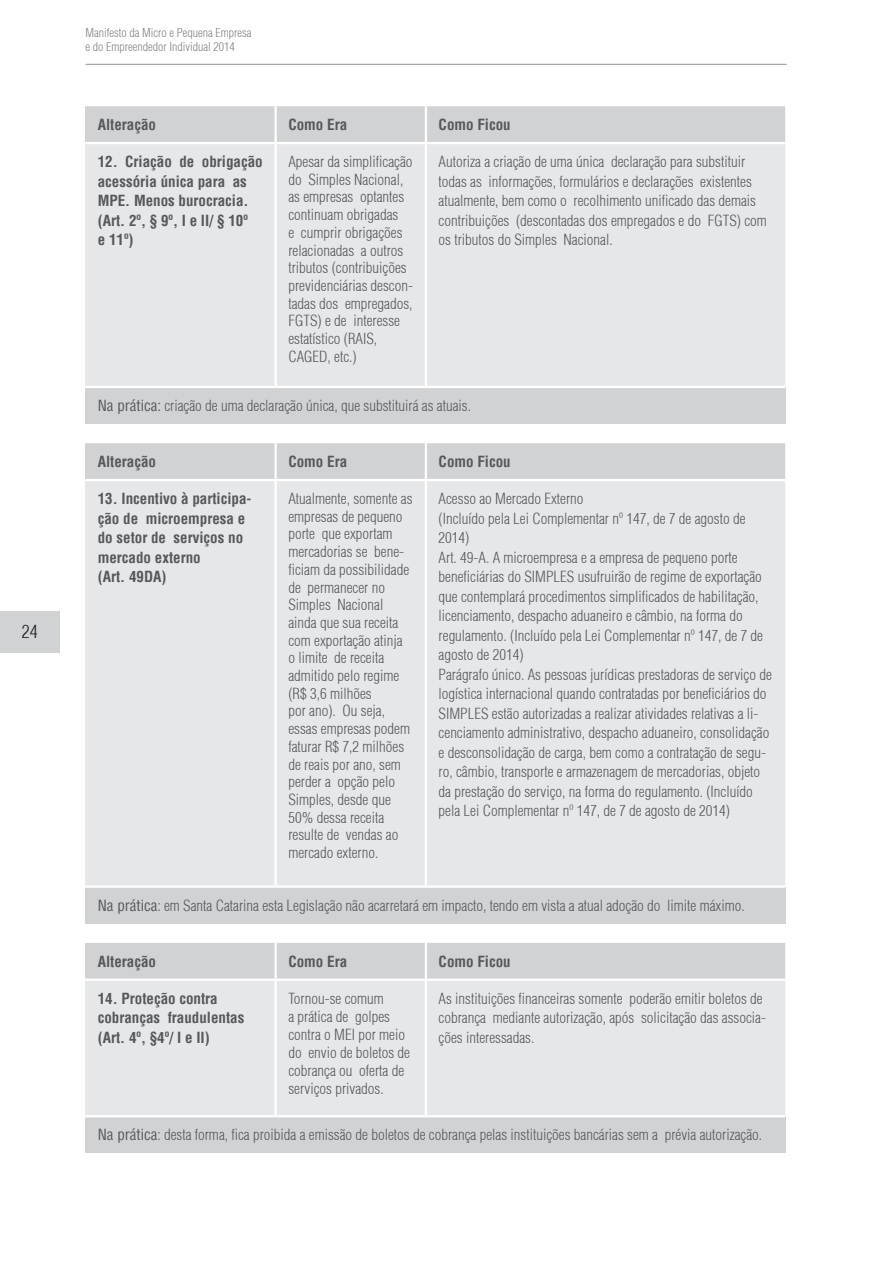
<style>
.page{position:relative;width:893px;height:1263px;background:#fff}
.page>*{position:absolute;margin:0;border:0;box-sizing:border-box;transform-origin:0 0}
.t1{font:300 condensed 18px "Helvetica";color:#231f20}
.Tabela{font:300 condensed 15px/17.7px "Helvetica";color:#57585a}
.Tabela-2{font:700 condensed 15px/19.5px "Helvetica";color:#57585a}
.t2{font:300 condensed 12px/14.4px "Helvetica";color:#808285}
.s1{font-weight:400}
</style>
<div class="page">
<div style="left:0;top:611px;width:60px;height:41px;background:#d1d2d4"></div>
<hr style="left:86px;top:64px;width:701px;height:1px;background:#939598">
<div style="left:85px;top:106px;width:700px;height:36px;background:#d1d2d4"></div>
<div style="left:85px;top:144px;width:700px;height:242px;background:#e6e7e9"></div>
<div style="left:85px;top:387px;width:700px;height:37px;background:#d1d2d4"></div>
<hr style="left:85px;top:386px;width:191px;height:2px;background:#fff">
<hr style="left:276px;top:386px;width:150px;height:2px;background:#fff">
<hr style="left:426px;top:386px;width:359px;height:2px;background:#fff">
<hr style="left:275px;top:106px;width:2px;height:36px;background:#fff">
<hr style="left:425px;top:106px;width:2px;height:36px;background:#fff">
<hr style="left:275px;top:144px;width:2px;height:242px;background:#fff">
<hr style="left:425px;top:144px;width:2px;height:242px;background:#fff">
<div style="left:85px;top:443px;width:700px;height:36px;background:#d1d2d4"></div>
<div style="left:85px;top:481px;width:700px;height:404px;background:#e6e7e9"></div>
<div style="left:85px;top:887px;width:700px;height:36px;background:#d1d2d4"></div>
<hr style="left:275px;top:443px;width:2px;height:36px;background:#fff">
<hr style="left:425px;top:443px;width:2px;height:36px;background:#fff">
<hr style="left:275px;top:481px;width:2px;height:404px;background:#fff">
<hr style="left:425px;top:481px;width:2px;height:404px;background:#fff">
<hr style="left:85px;top:885px;width:191px;height:3px;background:#fff">
<hr style="left:276px;top:885px;width:150px;height:3px;background:#fff">
<hr style="left:426px;top:885px;width:359px;height:3px;background:#fff">
<div style="left:85px;top:943px;width:700px;height:35px;background:#d1d2d4"></div>
<div style="left:85px;top:981px;width:700px;height:134px;background:#e6e7e9"></div>
<div style="left:85px;top:1116px;width:700px;height:37px;background:#d1d2d4"></div>
<hr style="left:275px;top:943px;width:2px;height:35px;background:#fff">
<hr style="left:425px;top:943px;width:2px;height:35px;background:#fff">
<hr style="left:275px;top:981px;width:2px;height:134px;background:#fff">
<hr style="left:425px;top:981px;width:2px;height:134px;background:#fff">
<hr style="left:85px;top:1115px;width:191px;height:2px;background:#fff">
<hr style="left:276px;top:1115px;width:150px;height:2px;background:#fff">
<hr style="left:426px;top:1115px;width:359px;height:2px;background:#fff">
<p class="t1" style="left:22px;top:620px;width:17px">24</p>
<p class="t2" style="left:86px;top:25px;width:167px">Manifesto da Micro e Pequena Empresa e do Empreendedor Individual 2014</p>
<p class="Tabela-2" style="left:98px;top:115px;width:60px">Alteração</p>
<p class="Tabela-2" style="left:288px;top:115px;width:60px">Como Era</p>
<p class="Tabela-2" style="left:439px;top:115px;width:74px">Como Ficou</p>
<p class="Tabela-2" style="left:98px;top:152px;width:166px">12. Criação de obrigação acessória única para as<br>MPE. Menos burocracia. (Art. 2º, § 9º, I e II/ § 10º<br>e 11º)</p>
<p class="Tabela" style="left:288px;top:153px;width:126px">Apesar da simplificação do Simples Nacional, as empresas optantes continuam obrigadas<br>e cumprir obrigações relacionadas a outros tributos (contribuições previdenciárias descon&shy;tadas dos empregados,<br>FGTS) e de interesse estatístico (RAIS,<br>CAGED, etc.)</p>
<p class="Tabela" style="left:439px;top:152px;width:330px;line-height:19.5px">Autoriza a criação de uma única declaração para substituir todas as informações, formulários e declarações existentes atualmente, bem como o recolhimento unificado das demais contribuições (descontadas dos empregados e do FGTS) com os tributos do Simples Nacional.</p>
<p class="Tabela" style="left:98px;top:397px;width:375px"><span class="s1">Na prática:</span> criação de uma declaração única, que substituirá as atuais.</p>
<p class="Tabela-2" style="left:98px;top:452px;width:60px">Alteração</p>
<p class="Tabela-2" style="left:288px;top:452px;width:60px">Como Era</p>
<p class="Tabela-2" style="left:439px;top:452px;width:74px">Como Ficou</p>
<p class="Tabela-2" style="left:98px;top:489px;width:155px">13. Incentivo à participa&shy;ção de microempresa e do setor de serviços no mercado externo</p>
<p class="Tabela-2" style="left:98px;top:567px;width:70px">(Art. 49DA)</p>
<p class="Tabela" style="left:288px;top:490px;width:126px">Atualmente, somente as empresas de pequeno porte que exportam mercadorias se bene&shy;ficiam da possibilidade de permanecer no<br>Simples Nacional ainda que sua receita com exportação atinja o limite de receita admitido pelo regime (R$ 3,6 milhões<br>por ano). Ou seja, essas empresas podem faturar R$ 7,2 milhões de reais por ano, sem perder a opção pelo<br>Simples, desde que<br>50% dessa receita resulte de vendas ao mercado externo.</p>
<p class="Tabela" style="left:439px;top:490px;width:146px">Acesso ao Mercado Externo</p>
<p class="Tabela" style="left:439px;top:508px;width:308px;line-height:19.5px">(Incluído pela Lei Complementar nº 147, de 7 de agosto de<br>2014)</p>
<p class="Tabela" style="left:439px;top:547px;width:326px;line-height:19.5px">Art. 49-A. A microempresa e a empresa de pequeno porte beneficiárias do SIMPLES usufruirão de regime de exportação que contemplará procedimentos simplificados de habilitação, licenciamento, despacho aduaneiro e câmbio, na forma do regulamento. (Incluído pela Lei Complementar nº 147, de 7 de agosto de 2014)</p>
<p class="Tabela" style="left:439px;top:664px;width:335px;line-height:19.5px">Parágrafo único. As pessoas jurídicas prestadoras de serviço de logística internacional quando contratadas por beneficiários do SIMPLES estão autorizadas a realizar atividades relativas a li&shy;cenciamento administrativo, despacho aduaneiro, consolidação e desconsolidação de carga, bem como a contratação de segu&shy;ro, câmbio, transporte e armazenagem de mercadorias, objeto da prestação do serviço, na forma do regulamento. (Incluído pela Lei Complementar nº 147, de 7 de agosto de 2014)</p>
<p class="Tabela" style="left:98px;top:896px;width:648px"><span class="s1">Na prática</span>: em Santa Catarina esta Legislação não acarretará em impacto, tendo em vista a atual adoção do limite máximo.</p>
<p class="Tabela-2" style="left:98px;top:952px;width:60px">Alteração</p>
<p class="Tabela-2" style="left:288px;top:952px;width:60px">Como Era</p>
<p class="Tabela-2" style="left:439px;top:952px;width:74px">Como Ficou</p>
<p class="Tabela-2" style="left:98px;top:988px;width:148px">14. Proteção contra cobranças fraudulentas (Art. 4º, §4º/ I e II)</p>
<p class="Tabela" style="left:288px;top:989px;width:123px">Tornou-se comum<br>a prática de golpes contra o MEI por meio do envio de boletos de cobrança ou oferta de serviços privados.</p>
<p class="Tabela" style="left:439px;top:988px;width:329px;line-height:19.5px">As instituições financeiras somente poderão emitir boletos de cobrança mediante autorização, após solicitação das associa&shy;ções interessadas.</p>
<p class="Tabela" style="left:98px;top:1126px;width:666px"><span class="s1">Na prática</span>: desta forma, fica proibida a emissão de boletos de cobrança pelas instituições bancárias sem a prévia autorização.</p>
</div>
